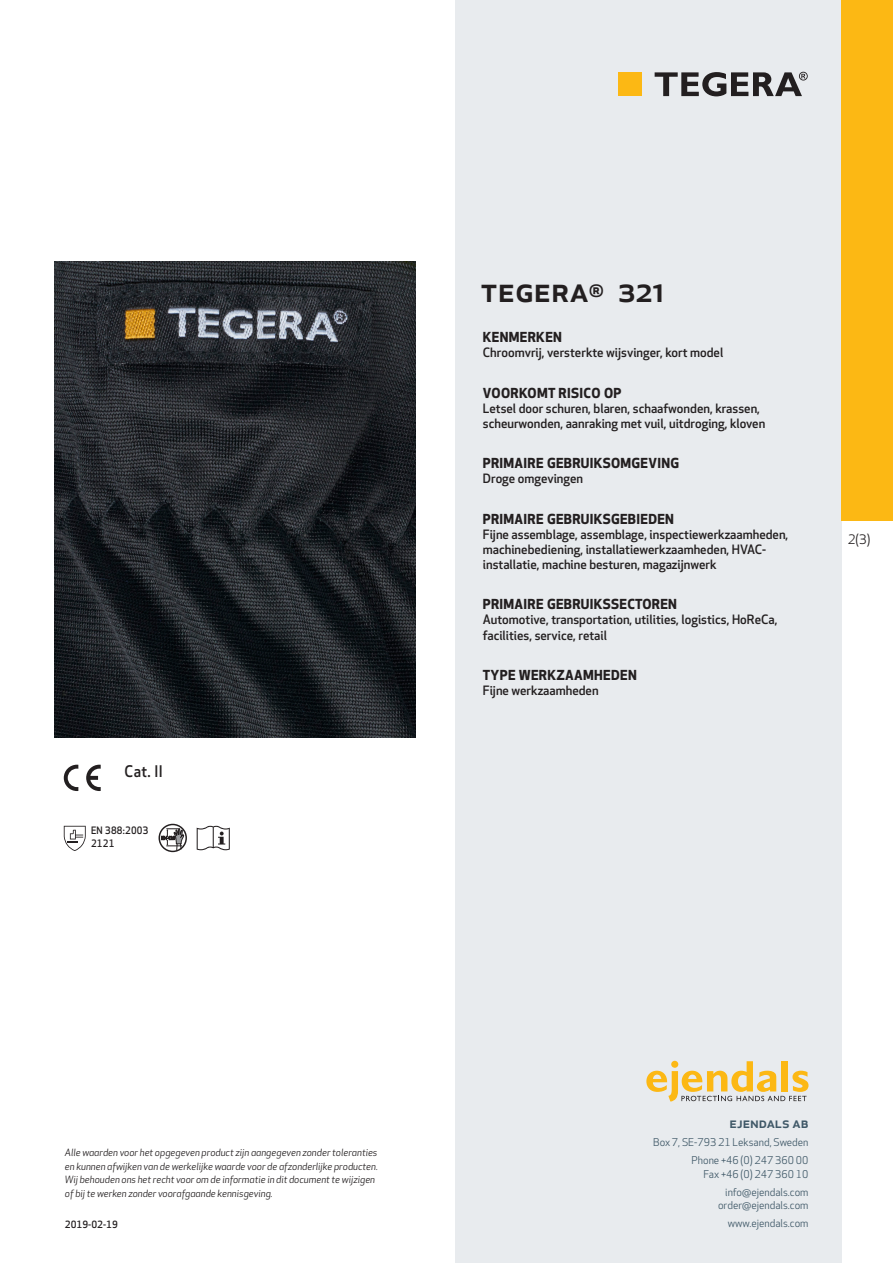
<style>
.page{position:relative;width:893px;height:1263px;background:#fff}
.page>*{position:absolute;margin:0;border:0;box-sizing:border-box;transform-origin:0 0}
.prodname{font:500 34.5px "Apex New";color:#231f20}
.Artikel{font:500 15.6px "Apex New";color:#231f20;scale:.95 1}
.t1{font:500 15px "Apex New";color:#405968}
.Funktion_body{font:700 13.5px "Apex New";letter-spacing:.025em;color:#231f20}
.t2{font:12.75px "Apex New";color:#231f20}
.Funktion_body-2{font:500 12.6px/15px "Apex New";color:#231f20}
.t3{font:10.5px/18px "Apex New";color:#405968;text-align:right}
.Artikel-2{font:500 10.05px/13.2px "Apex New";letter-spacing:.025em;color:#231f20;scale:.95 1}
.t4{font:italic 9.75px/13.5px "Apex New";color:#231f20}
.Sidfot_datum{font:500 9.75px "Apex New";color:#231f20}
</style>
<div class="page">
<div style="left:455px;top:0;width:387px;height:1263px;background:#e8ebee"></div>
<svg style="left:646px;top:1061px;width:162px;height:40px"></svg>
<div style="left:842px;top:0;width:51px;height:520px;background:#fcb814"></div>
<div style="left:618px;top:72px;width:24px;height:24px;background:#fcb814"></div>
<svg style="left:655px;top:72px;width:153px;height:24px"></svg>
<svg style="left:86px;top:765px;width:15px;height:26px"></svg>
<svg style="left:64px;top:765px;width:14px;height:26px"></svg>
<svg style="left:64px;top:826px;width:22px;height:25px"></svg>
<svg style="left:161px;top:824px;width:23px;height:26px"></svg>
<div style="left:159px;top:824px;width:28px;height:28px;border:1px solid #231f20;border-radius:50%"></div>
<svg style="left:197px;top:826px;width:33px;height:24px"></svg>
<img style="left:54px;top:261px;width:361px;height:477px">
<p class="Artikel" style="left:125px;top:761px;width:42px">Cat. II</p>
<p class="Artikel-2" style="left:91px;top:823px;width:62px">EN 388:2003<br>2121</p>
<p class="prodname" style="left:480px;top:266px;width:186px">TEGERA<sup>®</sup> 321</p>
<p class="Funktion_body" style="left:483px;top:327px;width:81px">KENMERKEN</p>
<p class="Funktion_body-2" style="left:483px;top:345px;width:242px">Chroomvrij, versterkte wijsvinger, kort model</p>
<p class="Funktion_body" style="left:483px;top:383px;width:140px">VOORKOMT RISICO OP</p>
<p class="Funktion_body-2" style="left:483px;top:400px;width:284px">Letsel door schuren, blaren, schaafwonden, krassen, scheurwonden, aanraking met vuil, uitdroging, kloven</p>
<p class="Funktion_body" style="left:483px;top:453px;width:198px">PRIMAIRE GEBRUIKSOMGEVING</p>
<p class="Funktion_body-2" style="left:483px;top:471px;width:102px">Droge omgevingen</p>
<p class="Funktion_body" style="left:483px;top:509px;width:193px">PRIMAIRE GEBRUIKSGEBIEDEN</p>
<p class="Funktion_body-2" style="left:483px;top:526px;width:307px">Fijne assemblage, assemblage, inspectiewerkzaamheden, machinebediening, installatiewerkzaamheden, HVAC&shy;installatie, machine besturen, magazijnwerk</p>
<p class="Funktion_body" style="left:483px;top:595px;width:196px">PRIMAIRE GEBRUIKSSECTOREN</p>
<p class="Funktion_body-2" style="left:483px;top:612px;width:296px">Automotive, transportation, utilities, logistics, HoReCa, facilities, service, retail</p>
<p class="Funktion_body" style="left:483px;top:665px;width:155px">TYPE WERKZAAMHEDEN</p>
<p class="Funktion_body-2" style="left:483px;top:683px;width:117px">Fijne werkzaamheden</p>
<p class="t2" style="left:848px;top:531px;width:24px">2(3)</p>
<p class="t4" style="left:65px;top:1146px;width:315px">Alle waarden voor het opgegeven product zijn aangegeven zonder toleranties en kunnen afwijken van de werkelijke waarde voor de afzonderlijke producten.<br>Wij behouden ons het recht voor om de informatie in dit document te wijzigen of bij te werken zonder voorafgaande kennisgeving.</p>
<p class="Sidfot_datum" style="left:65px;top:1218px;width:54px">2019-02-19</p>
<p class="t1" style="left:729px;top:1113px;width:80px">ejendals ab</p>
<p class="t3" style="left:653px;top:1133px;width:157px">Box 7, SE-793 21 Leksand, Sweden<br>Phone +46 (0) 247 360 00</p>
<p class="t3" style="left:703px;top:1165px;width:107px">Fax +46 (0) 247 360 10 info@ejendals.com</p>
<p class="t3" style="left:718px;top:1196px;width:92px">order@ejendals.com</p>
<p class="t3" style="left:728px;top:1215px;width:82px">www.ejendals.com</p>
</div>
